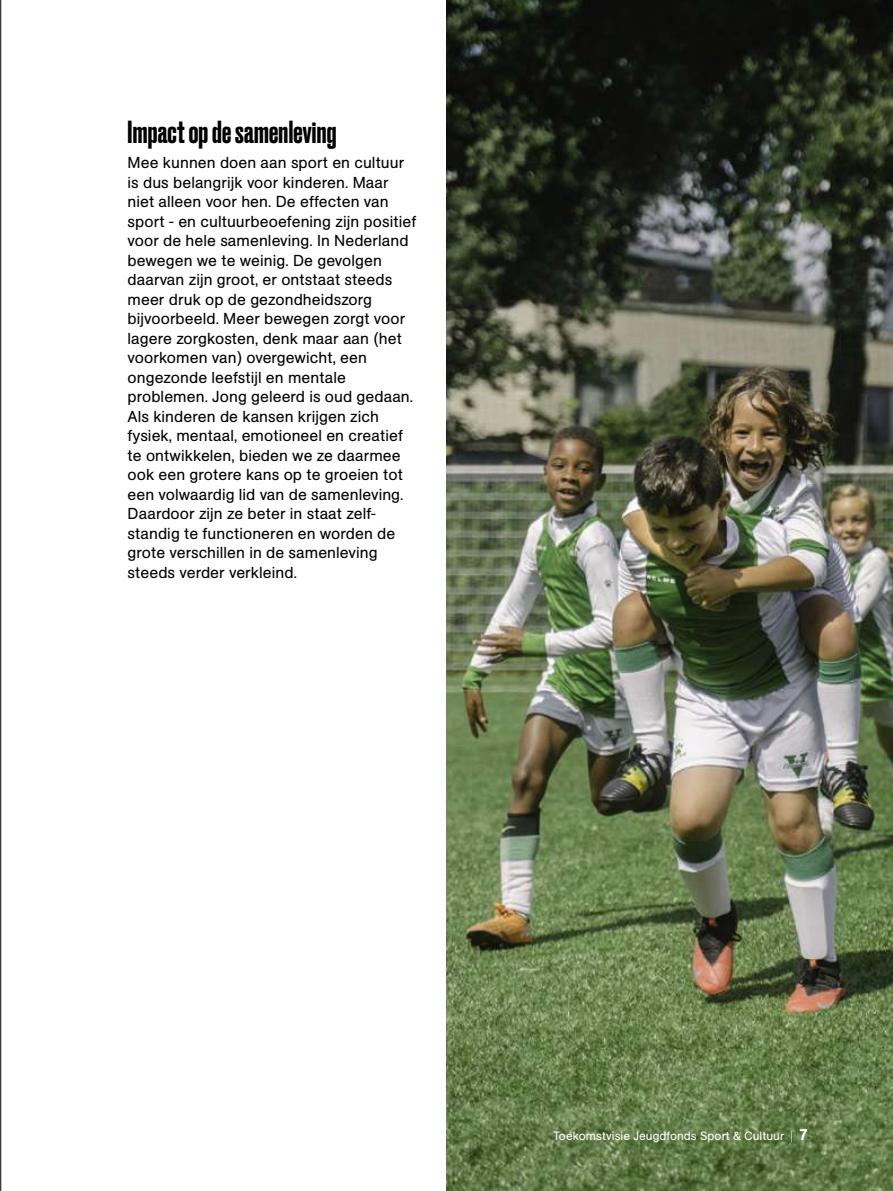
<style>
.page{position:relative;width:893px;height:1191px;background:#fff}
.page>*{position:absolute;margin:0;border:0;box-sizing:border-box;transform-origin:0 0}
.t1{font:500 30px "Druk";letter-spacing:.01em;color:#000;scale:1.05 1}
.t2{font:15.75px/19.5px "AG Book Std";letter-spacing:.005em;color:#000}
.t3{font:12px "AG Book Std";letter-spacing:.005em;color:#fff}
.s1{font-weight:500;font-size:15.75px}
</style>
<div class="page">
<img style="left:446px;top:0;width:447px;height:1191px">
<hr style="left:0;top:0;width:1px;height:1191px;background:#000">
<h1 class="t1" style="left:128px;top:111px;width:201px">Impact op de samenleving</h1>
<p class="t2" style="left:128px;top:153px;width:290px">Mee kunnen doen aan sport en cultuur is dus belangrijk voor kinderen. Maar niet alleen voor hen. De effecten van sport - en cultuurbeoefening zijn positief voor de hele samenleving. In Nederland bewegen we te weinig. De gevolgen daarvan zijn groot, er ontstaat steeds meer druk op de gezondheidszorg bijvoorbeeld. Meer bewegen zorgt voor lagere zorgkosten, denk maar aan (het voorkomen van) overgewicht, een ongezonde leefstijl en mentale problemen. Jong geleerd is oud gedaan.<br>Als kinderen de kansen krijgen zich fysiek, mentaal, emotioneel en creatief te ontwikkelen, bieden we ze daarmee ook een grotere kans op te groeien tot een volwaardig lid van de samenleving.<br>Daardoor zijn ze beter in staat zelf&shy;standig te functioneren en worden de grote verschillen in de samenleving steeds verder verkleind.</p>
<p class="t3" style="left:554px;top:1128px;width:256px">Toekomstvisie Jeugdfonds Sport &amp; Cultuur | <span class="s1">7</span></p>
</div>
